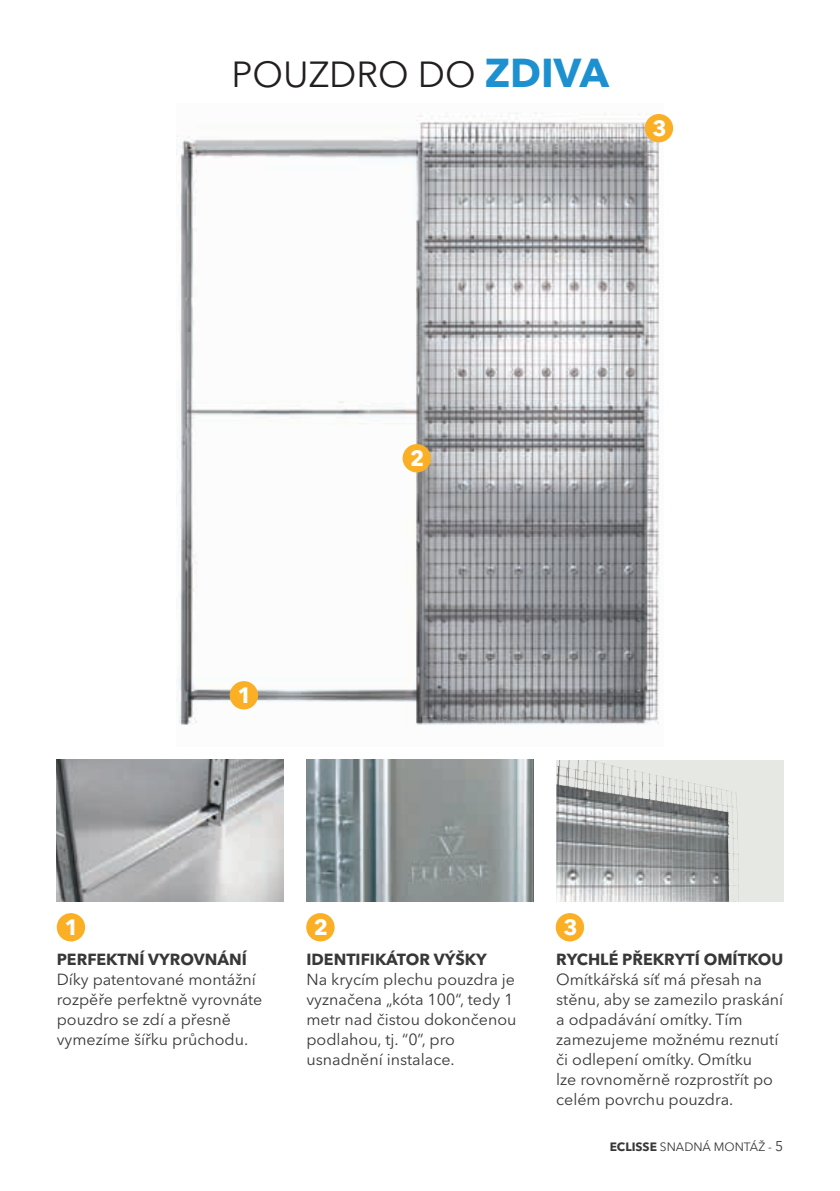
<style>
.page{position:relative;width:840px;height:1191px;background:#fff}
.page>*{position:absolute;margin:0;border:0;box-sizing:border-box;transform-origin:0 0}
.t1{font:36px "Avenir Next LT Pro";color:#231f20}
.t2{font:700 22px "Avenir Next LT Pro";color:#fff}
.t3{font:16px/20px "Avenir Next LT Pro";color:#383839}
.t4{font:700 16px "Avenir Next LT Pro";color:#383839}
.t5{font:12px "Avenir Next LT Pro";color:#383839}
.s1{font-weight:700;font-size:40px;color:#1d90d0}
.s2{font-weight:700}
.s3{font-size:14px}
</style>
<div class="page">
<img style="left:176px;top:113px;width:487px;height:612px">
<div style="left:556px;top:760px;width:226px;height:141px;background:#e5e8e3"></div>
<img style="left:556px;top:760px;width:176px;height:141px">
<img style="left:306px;top:760px;width:227px;height:141px">
<img style="left:57px;top:760px;width:226px;height:141px">
<div style="left:644px;top:114px;width:28px;height:28px;background:#fbaf25;border-radius:50%"></div>
<div style="left:402px;top:444px;width:29px;height:28px;background:#fbaf25;border-radius:50%"></div>
<div style="left:229px;top:681px;width:29px;height:28px;background:#fbaf25;border-radius:50%"></div>
<div style="left:555px;top:913px;width:28px;height:28px;background:#fbaf25;border-radius:50%"></div>
<div style="left:306px;top:913px;width:28px;height:28px;background:#fbaf25;border-radius:50%"></div>
<div style="left:57px;top:913px;width:28px;height:28px;background:#fbaf25;border-radius:50%"></div>
<h1 class="t1" style="left:231px;top:53px;width:379px">POUZDRO DO <span class="s1">ZDIVA</span></h1>
<h2 class="t2" style="left:652px;top:114px;width:16px">3</h2>
<h2 class="t2" style="left:237px;top:681px;width:16px">1</h2>
<h2 class="t2" style="left:410px;top:444px;width:16px">2</h2>
<h2 class="t2" style="left:64px;top:913px;width:16px">1</h2>
<h2 class="t2" style="left:314px;top:913px;width:16px">2</h2>
<h2 class="t2" style="left:563px;top:913px;width:16px">3</h2>
<p class="t4" style="left:556px;top:949px;width:228px">RYCHLÉ PŘEKRYTÍ OMÍTKOU</p>
<p class="t3" style="left:556px;top:969px;width:228px">Omítkářská síť má přesah na stěnu, aby se zamezilo praskání a odpadávání omítky. Tím zamezujeme možnému reznutí či odlepení omítky. Omítku<br>lze rovnoměrně rozprostřít po celém povrchu pouzdra.</p>
<p class="t4" style="left:57px;top:949px;width:191px">PERFEKTNÍ VYROVNÁNÍ</p>
<p class="t3" style="left:57px;top:969px;width:207px">Díky patentované montážní rozpěře perfektně vyrovnáte pouzdro se zdí a přesně vymezíme šířku průchodu.</p>
<p class="t4" style="left:306px;top:949px;width:182px">IDENTIFIKÁTOR VÝŠKY</p>
<p class="t3" style="left:306px;top:969px;width:211px">Na krycím plechu pouzdra je vyznačena „kóta 100“, tedy 1 metr nad čistou dokončenou podlahou, tj. “0”, pro usnadnění instalace.</p>
<p class="t5" style="left:609px;top:1139px;width:175px"><span class="s2">ECLISSE</span> SNADNÁ MONTÁŽ - <span class="s3">5</span></p>
</div>
